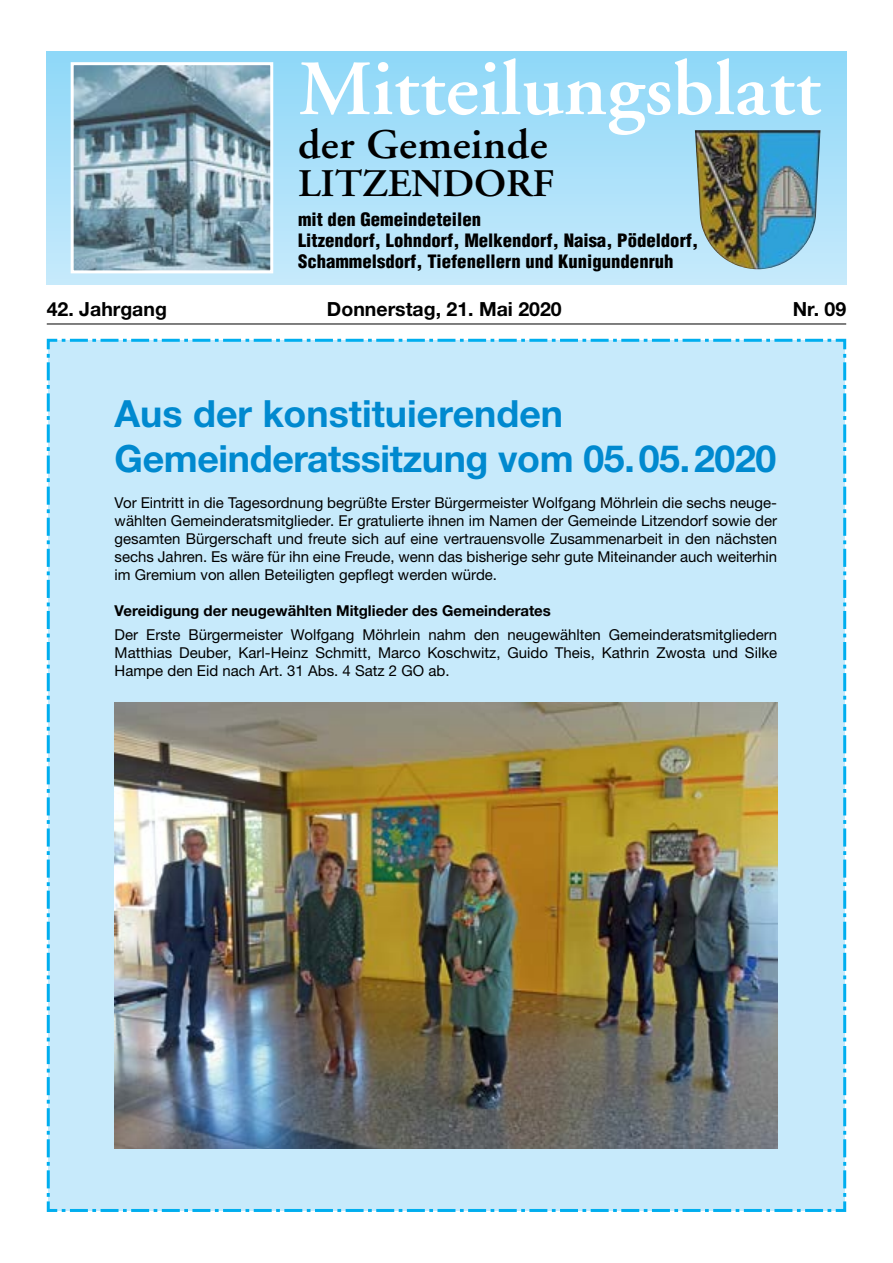
<style>
.page{position:relative;width:893px;height:1263px;background:#fff}
.page>*{position:absolute;margin:0;border:0;box-sizing:border-box;transform-origin:0 0}
.t1{font:600 78px "Adobe Garamond";color:#fff;scale:1.04 1}
.t2{font:600 42px "Adobe Garamond";letter-spacing:.01em;color:#000;scale:1.04 1}
.t3{font:600 39px "Adobe Garamond";letter-spacing:-.005em;color:#000;scale:1.04 1}
.t4{font:700 37.5px/45px "Helvetica Neue LTW1 G";letter-spacing:-.01em;color:#0089cf}
.t5{font:700 19.5px "Helvetica Neue LTW1 G";color:#000}
.t6{font:900 condensed 18px/21px "Helvetica";color:#000;scale:1.04 1}
.t7{font:15px/18px "Helvetica Neue LTW1 G";color:#000;text-align:justify}
.t8{font:700 15px "Helvetica Neue LTW1 G";color:#000}
</style>
<div class="page">
<div style="left:47px;top:51px;width:799px;height:234px;background:linear-gradient(to bottom,#8ed7f8,#c7eafb)"></div>
<hr style="left:47px;top:324px;width:799px;height:1px;background:#000">
<img style="left:695px;top:130px;width:125px;height:139px">
<svg style="left:69px;top:61px;width:206px;height:214px;background:#89a3b0"></svg>
<div style="left:46px;top:338px;width:801px;height:874px;background:#c7eafb"></div>
<img style="left:115px;top:703px;width:662px;height:445px">
<h1 class="t1" style="left:298px;top:46px;width:504px">Mitteilungsblatt</h1>
<h2 class="t2" style="left:298px;top:122px;width:241px">der Gemeinde</h2>
<h3 class="t3" style="left:298px;top:162px;width:248px">LITZENDORF</h3>
<p class="t6" style="left:298px;top:208px;width:386px">mit den Gemeindeteilen<br>Litzendorf, Lohndorf, Melkendorf, Naisa, Pödeldorf,<br>Schammelsdorf, Tiefenellern und Kunigundenruh</p>
<h3 class="t5" style="left:47px;top:297px;width:122px">42. Jahrgang</h3>
<h3 class="t5" style="left:327px;top:297px;width:236px">Donnerstag, 21. Mai 2020</h3>
<h3 class="t5" style="left:793px;top:297px;width:55px">Nr. 09</h3>
<h3 class="t4" style="left:115px;top:391px;width:663px">Aus der konstituierenden<br>Gemeinderatssitzung vom 05.05.2020</h3>
<p class="t7" style="left:115px;top:493px;width:664px">Vor Eintritt in die Tagesordnung begrüßte Erster Bürgermeister Wolfgang Möhrlein die sechs neuge&shy;wählten Gemeinderatsmitglieder. Er gratulierte ihnen im Namen der Gemeinde Litzendorf sowie der gesamten Bürgerschaft und freute sich auf eine vertrauensvolle Zusammenarbeit in den nächsten sechs Jahren. Es wäre für ihn eine Freude, wenn das bisherige sehr gute Miteinander auch weiterhin im Gremium von allen Beteiligten gepflegt werden würde.</p>
<p class="t8" style="left:115px;top:601px;width:438px">Vereidigung der neugewählten Mitglieder des Gemeinderates</p>
<p class="t7" style="left:115px;top:626px;width:664px">Der Erste Bürgermeister Wolfgang Möhrlein nahm den neugewählten Gemeinderatsmitgliedern Matthias Deuber, Karl-Heinz Schmitt, Marco Koschwitz, Guido Theis, Kathrin Zwosta und Silke Hampe den Eid nach Art. 31 Abs. 4 Satz 2 GO ab.</p>
</div>
